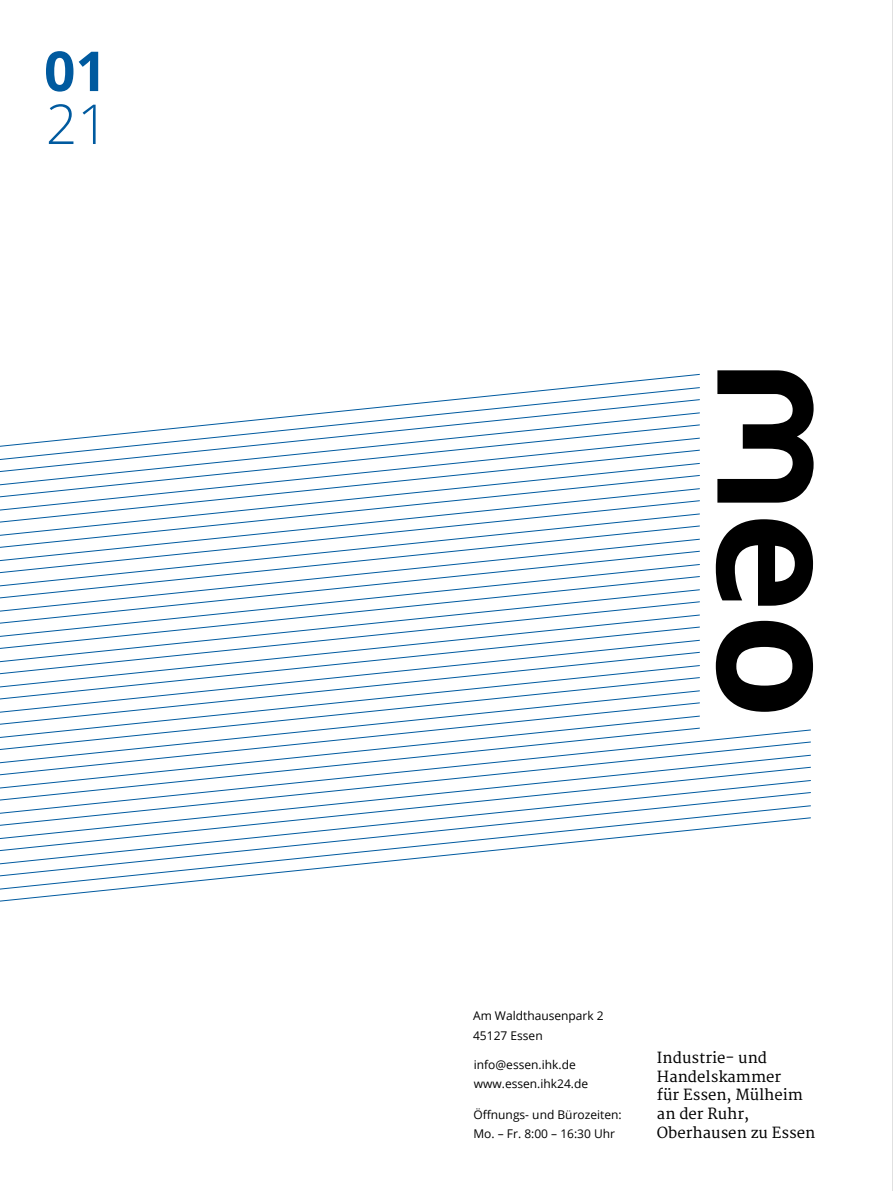
<style>
.page{position:relative;width:893px;height:1191px;background:#fff}
.page>*{position:absolute;margin:0;border:0;box-sizing:border-box;transform-origin:0 0}
.t1{font:300 55.05px "Open Sans";color:#005a9f}
.t2{font:700 55.05px "Open Sans";color:#005a9f}
.t3{font:15px/18.6px "Merriweather";color:#000}
.t4{font:12px/19.5px "Open Sans";color:#000}
</style>
<div class="page">
<svg style="left:436px;top:375px;width:264px;height:26px"></svg>
<svg style="left:193px;top:401px;width:507px;height:25px"></svg>
<svg style="left:0;top:426px;width:700px;height:25px"></svg>
<svg style="left:0;top:451px;width:700px;height:25px"></svg>
<svg style="left:0;top:586px;width:700px;height:17px"></svg>
<svg style="left:0;top:574px;width:700px;height:12px"></svg>
<svg style="left:0;top:476px;width:700px;height:98px"></svg>
<svg style="left:83px;top:776px;width:647px;height:3px"></svg>
<svg style="left:0;top:713px;width:811px;height:63px"></svg>
<svg style="left:0;top:701px;width:700px;height:12px"></svg>
<svg style="left:0;top:603px;width:700px;height:98px"></svg>
<svg style="left:0;top:877px;width:239px;height:12px"></svg>
<svg style="left:0;top:779px;width:811px;height:98px"></svg>
<svg style="left:700px;top:502px;width:114px;height:232px"></svg>
<svg style="left:716px;top:621px;width:97px;height:91px"></svg>
<svg style="left:716px;top:519px;width:97px;height:86px"></svg>
<svg style="left:717px;top:370px;width:97px;height:132px"></svg>
<hr style="left:892px;top:0;width:1px;height:1191px;background:#000">
<h1 class="t2" style="left:44px;top:32px;width:64px">01</h1>
<h1 class="t1" style="left:46px;top:86px;width:64px">21</h1>
<p class="t4" style="left:473px;top:1006px;width:132px">Am Waldthausenpark 2<br>45127 Essen</p>
<p class="t4" style="left:474px;top:1054px;width:116px">info@essen.ihk.de www.essen.ihk24.de</p>
<p class="t4" style="left:473px;top:1104px;width:150px">Öffnungs- und Bürozeiten:<br>Mo. – Fr. 8:00 – 16:30 Uhr</p>
<p class="t3" style="left:657px;top:1049px;width:160px">Industrie- und<br>Handelskammer<br>für Essen, Mülheim an der Ruhr,<br>Oberhausen zu Essen</p>
</div>
